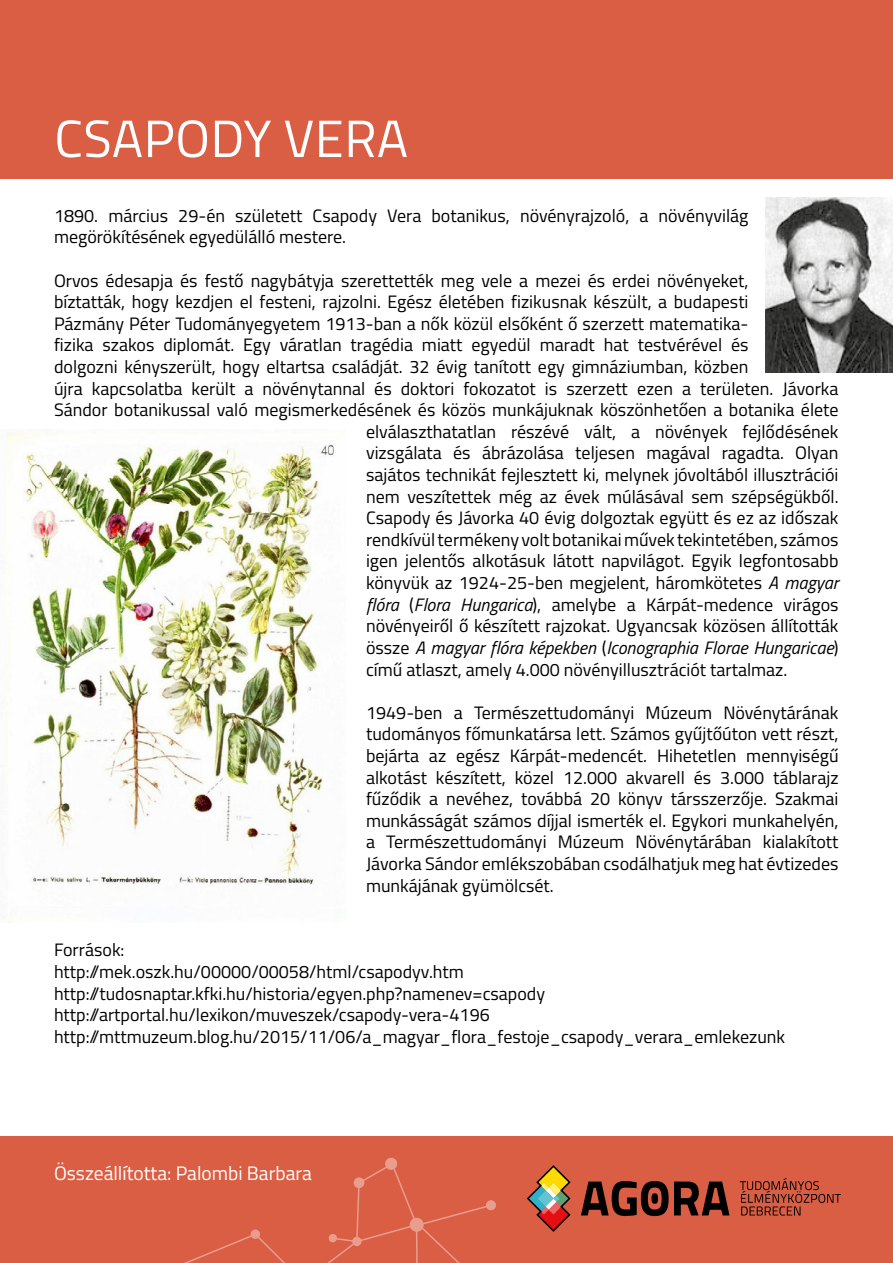
<style>
.page{position:relative;width:893px;height:1263px;background:#fff}
.page>*{position:absolute;margin:0;border:0;box-sizing:border-box;transform-origin:0 0}
.t1{font:52.5px "Titillium";letter-spacing:.01em;color:#fff}
.t2{font:19.5px "Titillium";color:#fff}
.t3{font:18px/21.6px "Titillium";color:#000}
.t4{font:italic 18px "Titillium";color:#000}
.s1{font-style:italic}
.s2{font-style:normal}
</style>
<div class="page">
<div style="left:0;top:1136px;width:893px;height:127px;background:#da5e44"></div>
<div style="left:386px;top:1158px;width:10px;height:11px;background:#e89d8e;border-radius:50%"></div>
<div style="left:385px;top:1158px;width:12px;height:12px;border:2px solid #fff;border-radius:50%"></div>
<div style="left:486px;top:1200px;width:10px;height:10px;border:2px solid #fff;border-radius:50%"></div>
<svg style="left:184px;top:1162px;width:309px;height:101px"></svg>
<svg style="left:526px;top:1165px;width:45px;height:67px"></svg>
<svg style="left:581px;top:1181px;width:148px;height:35px"></svg>
<div style="left:651px;top:1193px;width:7px;height:11px;background:#000;border-radius:50%"></div>
<svg style="left:740px;top:1178px;width:101px;height:37px"></svg>
<div style="left:0;top:0;width:893px;height:179px;background:#da5e44"></div>
<img style="left:765px;top:198px;width:128px;height:174px">
<img style="left:6px;top:432px;width:328px;height:490px">
<h1 class="t1" style="left:54px;top:100px;width:355px">CSAPODY VERA</h1>
<p class="t3" style="left:54px;top:204px;width:696px">1890. március 29-én született Csapody Vera botanikus, növényrajzoló, a növényvilág megörökítésének egyedülálló mestere.</p>
<p class="t3" style="left:54px;top:269px;width:696px">Orvos édesapja és festő nagybátyja szerettették meg vele a mezei és erdei növényeket,</p>
<p class="t3" style="left:54px;top:290px;width:696px">bíztatták, hogy kezdjen el festeni, rajzolni. Egész életében fizikusnak készült, a budapesti</p>
<p class="t3" style="left:54px;top:312px;width:696px">Pázmány Péter Tudományegyetem 1913-ban a nők közül elsőként ő szerzett matematika-</p>
<p class="t3" style="left:54px;top:333px;width:696px">fizika szakos diplomát. Egy váratlan tragédia miatt egyedül maradt hat testvérével és</p>
<p class="t3" style="left:54px;top:355px;width:696px">dolgozni kényszerült, hogy eltartsa családját. 32 évig tanított egy gimnáziumban, közben</p>
<p class="t3" style="left:54px;top:377px;width:786px">újra kapcsolatba került a növénytannal és doktori fokozatot is szerzett ezen a területen. Jávorka</p>
<p class="t3" style="left:54px;top:398px;width:786px">Sándor botanikussal való megismerkedésének és közös munkájuknak köszönhetően a botanika élete</p>
<p class="t3" style="left:366px;top:420px;width:474px">elválaszthatatlan részévé vált, a növények fejlődésének</p>
<p class="t3" style="left:366px;top:441px;width:474px">vizsgálata és ábrázolása teljesen magával ragadta. Olyan</p>
<p class="t3" style="left:366px;top:463px;width:474px">sajátos technikát fejlesztett ki, melynek jóvoltából illusztrációi</p>
<p class="t3" style="left:366px;top:485px;width:474px">nem veszítettek még az évek múlásával sem szépségükből.</p>
<p class="t3" style="left:366px;top:506px;width:474px">Csapody és Jávorka 40 évig dolgoztak együtt és ez az időszak</p>
<p class="t3" style="left:366px;top:528px;width:474px">rendkívül termékeny volt botanikai művek tekintetében, számos</p>
<p class="t3" style="left:366px;top:549px;width:474px">igen jelentős alkotásuk látott napvilágot. Egyik legfontosabb</p>
<p class="t3" style="left:366px;top:571px;width:474px">könyvük az 1924-25-ben megjelent, háromkötetes <span class="s1">A magyar</span></p>
<p class="t3" style="left:366px;top:593px;width:474px"><span class="s1">flóra</span> (<span class="s1">Flora Hungarica</span>), amelybe a Kárpát-medence virágos</p>
<p class="t3" style="left:366px;top:614px;width:474px">növényeiről ő készített rajzokat. Ugyancsak közösen állították</p>
<p class="t4" style="left:366px;top:634px;width:474px"><span class="s2">össze</span> A magyar flóra képekben <span class="s2">(</span>Iconographia Florae Hungaricae<span class="s2">)</span></p>
<p class="t3" style="left:366px;top:657px;width:423px">című atlaszt, amely 4.000 növényillusztrációt tartalmaz.</p>
<p class="t3" style="left:366px;top:701px;width:474px;text-align:justify">1949-ben a Természettudományi Múzeum Növénytárának tudományos főmunkatársa lett. Számos gyűjtőúton vett részt, bejárta az egész Kárpát-medencét. Hihetetlen mennyiségű alkotást készített, közel 12.000 akvarell és 3.000 táblarajz fűződik a nevéhez, továbbá 20 könyv társszerzője. Szakmai munkásságát számos díjjal ismerték el. Egykori munkahelyén, a Természettudományi Múzeum Növénytárában kialakított Jávorka Sándor emlékszobában csodálhatjuk meg hat évtizedes munkájának gyümölcsét.</p>
<p class="t3" style="left:54px;top:938px;width:733px">Források:<br>http://mek.oszk.hu/00000/00058/html/csapodyv.htm http://tudosnaptar.kfki.hu/historia/egyen.php?namenev=csapody http://artportal.hu/lexikon/muveszek/csapody-vera-4196 http://mttmuzeum.blog.hu/2015/11/06/a_magyar_flora_festoje_csapody_verara_emlekezunk</p>
<p class="t2" style="left:54px;top:1159px;width:259px">Összeállította: Palombi Barbara</p>
</div>
